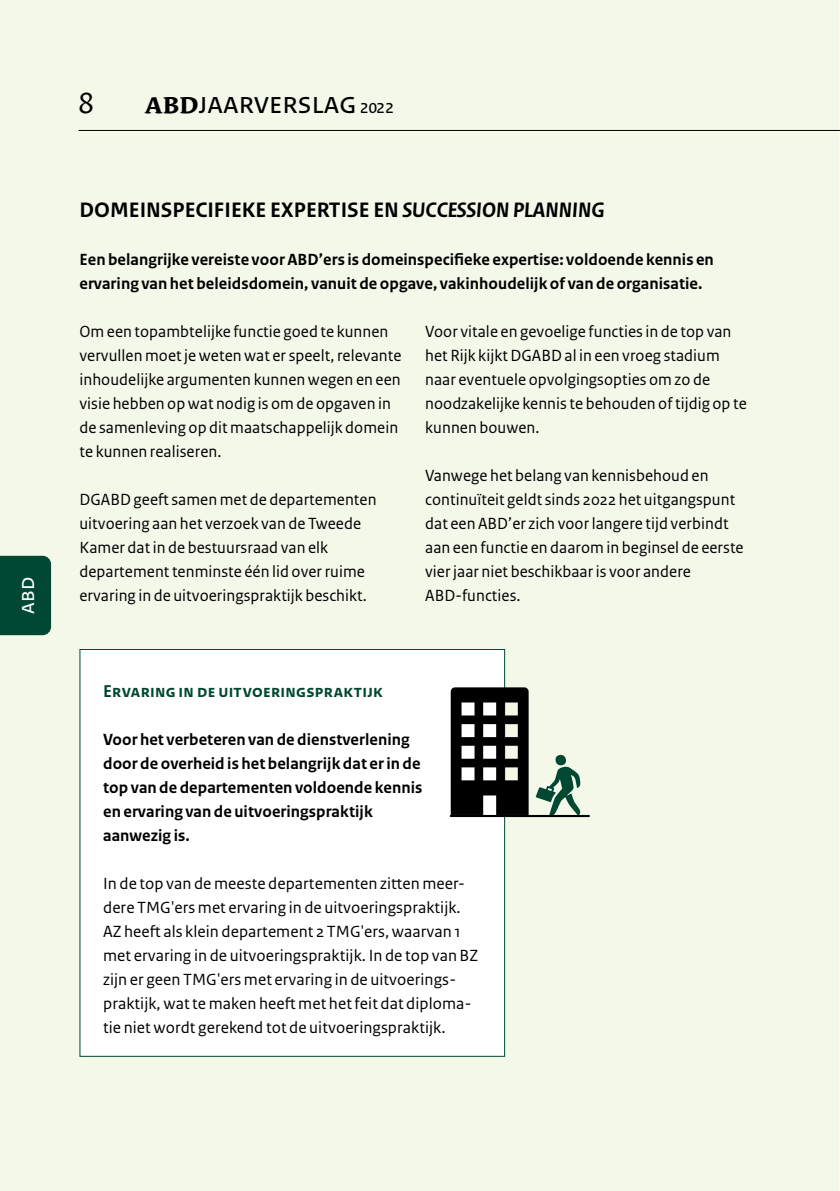
<style>
.page{position:relative;width:840px;height:1191px;background:#fff}
.page>*{position:absolute;margin:0;border:0;box-sizing:border-box;transform-origin:0 0}
.t1{font:32px "Rijksoverheid Sans Text";color:#000}
.t2{font:32px "Rijksoverheid Serif";color:#000}
.t3{font:24px "Rijksoverheid Sans Text";color:#fff}
.Tussenkop_KAPITAAL{font:700 22px "Rijksoverheid Sans Text";color:#000}
.Tussenkop_KLEINKAPIT{font:700 18px "Rijksoverheid Sans Text";letter-spacing:.02em;color:#004832}
._10_RO_Broodtekst_Sa{font:17px/24px "Rijksoverheid Sans Text";letter-spacing:.005em;color:#000}
._10_RO_Broodtekst_Sa-2{font:700 17px/24px "Rijksoverheid Sans Text";letter-spacing:.005em;color:#000}
.s1{font-family:"Rijksoverheid Serif";font-weight:700}
.s2{font-size:20px}
.s3{font-style:italic}
</style>
<div class="page">
<div style="left:0;top:0;width:839px;height:1191px;background:#f3f8e9"></div>
<hr style="left:839px;top:0;width:1px;height:1191px;background:#fffaea">
<hr style="left:78px;top:130px;width:761px;height:1px;background:#000">
<div style="left:0;top:556px;width:51px;height:79px;background:#004832"></div>
<div style="left:80px;top:649px;width:424px;height:407px;background:#fff"></div>
<svg style="left:450px;top:687px;width:78px;height:128px"></svg>
<svg style="left:535px;top:754px;width:46px;height:61px"></svg>
<hr style="left:450px;top:815px;width:138px;height:2px;background:#000">
<h2 class="t3" style="left:12px;top:614px;width:38px;rotate:-90deg">abd</h2>
<h1 class="t2" style="left:78px;top:84px;width:17px">8</h1>
<h1 class="t1" style="left:145px;top:85px;width:250px"><span class="s1">abd</span>Jaarverslag <span class="s2">2022</span></h1>
<p class="Tussenkop_KAPITAAL" style="left:79px;top:197px;width:526px">DOMEINSPECIFIEKE EXPERTISE EN <span class="s3">SUCCESSION PLANNING</span></p>
<p class="_10_RO_Broodtekst_Sa-2" style="left:79px;top:248px;width:635px">Een belangrijke vereiste voor ABD’ers is domeinspecifieke expertise: voldoende kennis en ervaring van het beleidsdomein, vanuit de opgave, vakinhoudelijk of van de organisatie.</p>
<p class="_10_RO_Broodtekst_Sa" style="left:79px;top:319px;width:323px">Om een topambtelijke functie goed te kunnen vervullen moet je weten wat er speelt, relevante inhoudelijke argumenten kunnen wegen en een visie hebben op wat nodig is om de opgaven in de samenleving op dit maatschappelijk domein te kunnen realiseren.</p>
<p class="_10_RO_Broodtekst_Sa" style="left:79px;top:487px;width:298px">DGABD geeft samen met de departementen uitvoering aan het verzoek van de Tweede Kamer dat in de bestuursraad van elk departement tenminste één lid over ruime ervaring in de uitvoeringspraktijk beschikt.</p>
<p class="_10_RO_Broodtekst_Sa" style="left:425px;top:319px;width:323px">Voor vitale en gevoelige functies in de top van het Rijk kijkt DGABD al in een vroeg stadium naar eventuele opvolgingsopties om zo de noodzakelijke kennis te behouden of tijdig op te kunnen bouwen.</p>
<p class="_10_RO_Broodtekst_Sa" style="left:425px;top:463px;width:320px">Vanwege het belang van kennisbehoud en continuïteit geldt sinds 2022 het uitgangspunt dat een ABD’er zich voor langere tijd verbindt aan een functie en daarom in beginsel de eerste vier jaar niet beschikbaar is voor andere ABD-functies.</p>
<p class="Tussenkop_KLEINKAPIT" style="left:103px;top:681px;width:281px">Ervaring in de uitvoeringspraktijk</p>
<p class="_10_RO_Broodtekst_Sa-2" style="left:103px;top:728px;width:320px">Voor het verbeteren van de dienstverlening door de overheid is het belangrijk dat er in de top van de departementen voldoende kennis en ervaring van de uitvoeringspraktijk aanwezig is.</p>
<p class="_10_RO_Broodtekst_Sa" style="left:103px;top:871px;width:376px">In de top van de meeste departementen zitten meer&shy;dere TMG'ers met ervaring in de uitvoeringspraktijk.<br>AZ heeft als klein departement 2 TMG'ers, waarvan 1 met ervaring in de uitvoeringspraktijk. In de top van BZ zijn er geen TMG'ers met ervaring in de uitvoerings&shy;praktijk, wat te maken heeft met het feit dat diploma&shy;tie niet wordt gerekend tot de uitvoeringspraktijk.</p>
</div>
